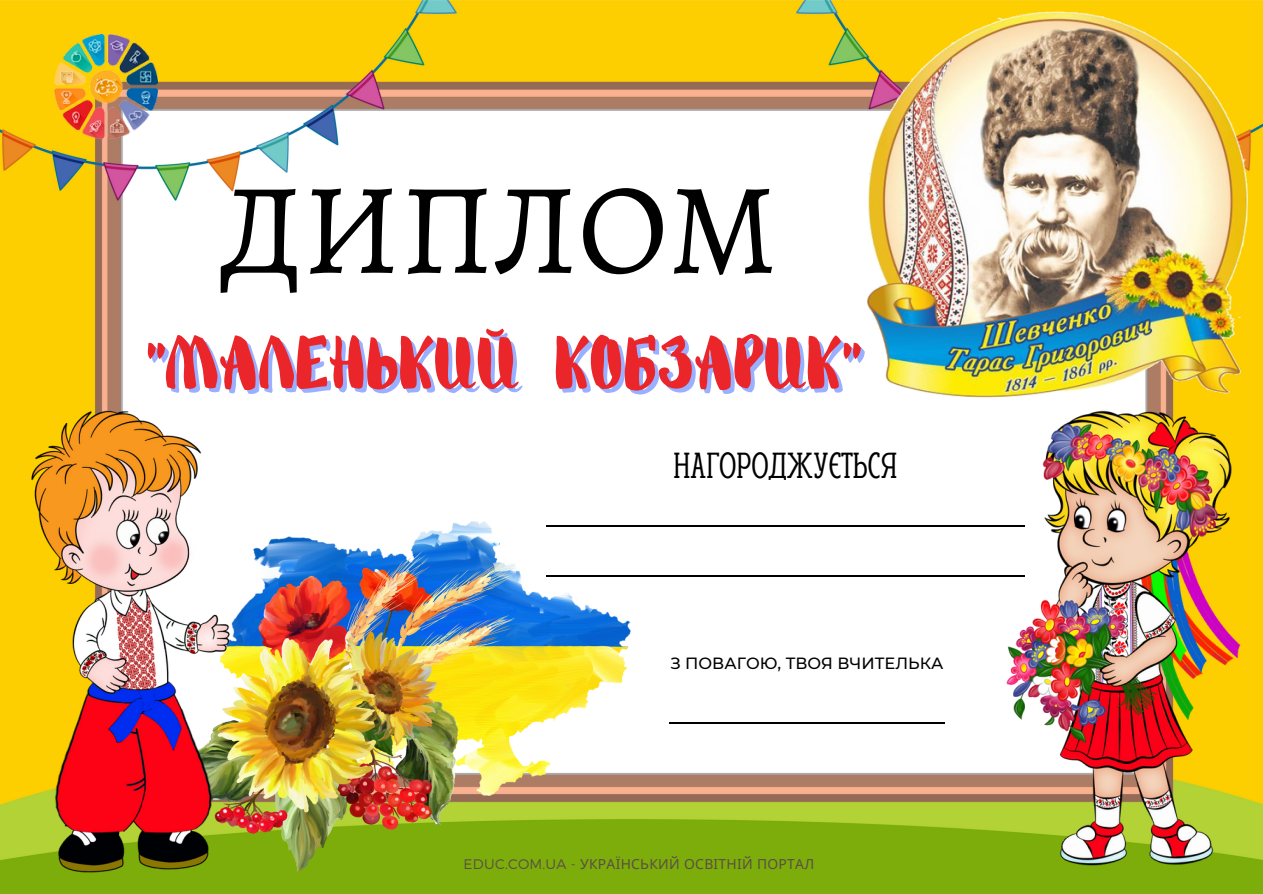
<style>
.page{position:relative;width:1263px;height:894px;background:#fff}
.page>*{position:absolute;margin:0;border:0;box-sizing:border-box;transform-origin:0 0}
.t1{font:130.2px "Alegreya";color:#000}
.t2{font:99.75px "TT Ricordi Nobili";color:#000}
.t3{font:98.55px "TT Ricordi Nobili";color:#000}
.t4{font:88.5px "Alanta Cyrillic Script";color:#ea262a}
.t5{font:36.15px "Anicon Slab";color:#000}
.t6{font:500 16.2px "Montserrat";color:#000}
.t7{font:13.8px "Noto Sans";letter-spacing:.02em;color:#5b4e45}
.s1{font-family:"Montserrat";font-weight:300}
</style>
<div class="page">
<img style="left:0;top:0;width:1263px;height:893px">
<img style="left:856px;top:0;width:402px;height:408px">
<img style="left:990px;top:403px;width:273px;height:471px">
<img style="left:236px;top:521px;width:394px;height:350px">
<img style="left:18px;top:403px;width:218px;height:469px">
<img style="left:54px;top:35px;width:103px;height:103px">
<h1 class="t1" style="left:219px;top:140px;width:560px">ДИПЛОМ</h1>
<h3 class="t4" style="left:147px;top:307px;width:716px">"МАЛЕНЬКИЙ КОБЗАРИК"</h3>
<h3 class="t5" style="left:673px;top:445px;width:225px">НАГОРОДЖУЄТЬСЯ</h3>
<h2 class="t2" style="left:546px;top:412px;width:480px">____________</h2>
<h2 class="t2" style="left:546px;top:461px;width:480px">____________</h2>
<p class="t6" style="left:670px;top:653px;width:275px">З ПОВАГОЮ, ТВОЯ ВЧИТЕЛЬКА</p>
<h3 class="t3" style="left:669px;top:610px;width:278px">_______</h3>
<p class="t7" style="left:464px;top:854px;width:352px"><span class="s1">EDUC.COM.UA -</span> УКРАЇНСЬКИЙ ОСВІТНІЙ ПОРТАЛ</p>
</div>
